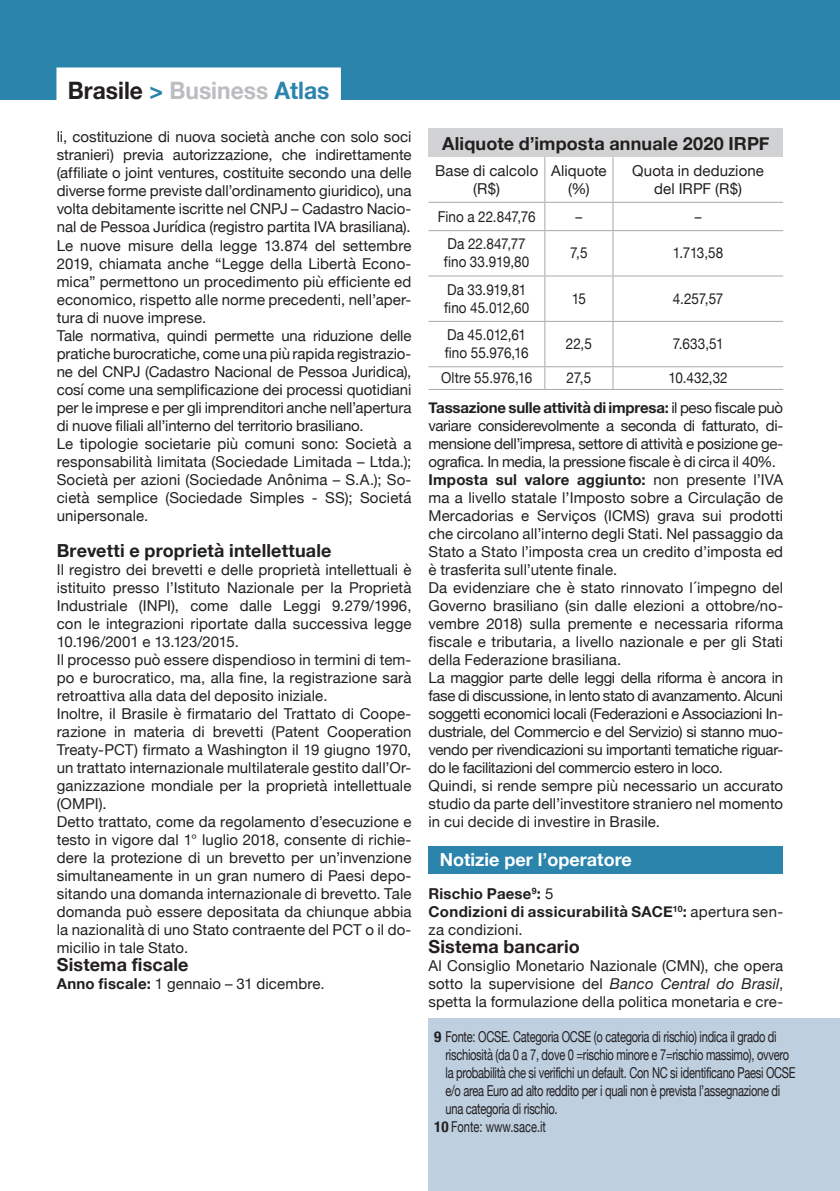
<style>
.page{position:relative;width:840px;height:1191px;background:#fff}
.page>*{position:absolute;margin:0;border:0;box-sizing:border-box;transform-origin:0 0}
.t1{font:700 24px "Helvetica Neue";color:#bcbdc0;scale:.95 1}
.t2{font:700 18px "Helvetica Neue";letter-spacing:.01em;color:#231f20}
.t3{font:700 18px "Helvetica Neue";color:#fff}
.t4{font:15px/18px "Helvetica Neue";color:#231f20;text-align:justify}
.t5{font:15px/18px "Helvetica Neue";letter-spacing:-.025em;color:#231f20;scale:.74 1}
.t6{font:15px "Helvetica Neue";color:#231f20;scale:.9 1}
.t7{font:700 15px/18px "Helvetica Neue";letter-spacing:.02em;color:#231f20}
.t8{font:15px "Helvetica Neue";color:#231f20;scale:.74 1}
.s1{color:#231f20}
.s2{color:#2a84ac}
.s3{font-weight:700}
.s4{font-weight:400}
.s5{font-style:italic}
.s6{font-weight:700;font-stretch:condensed}
</style>
<div class="page">
<div style="left:0;top:0;width:839px;height:99px;background:#2a84ac"></div>
<div style="left:428px;top:129px;width:354px;height:28px;background:#d1d2d4"></div>
<hr style="left:544px;top:157px;width:1px;height:45px;background:#a8a9ad">
<hr style="left:612px;top:157px;width:1px;height:45px;background:#a8a9ad">
<hr style="left:428px;top:202px;width:116px;height:1px;background:#a8a9ad">
<hr style="left:544px;top:202px;width:68px;height:1px;background:#a8a9ad">
<svg style="left:544px;top:203px;width:1px;height:27px"></svg>
<hr style="left:612px;top:202px;width:170px;height:1px;background:#a8a9ad">
<svg style="left:612px;top:203px;width:1px;height:27px"></svg>
<hr style="left:428px;top:230px;width:116px;height:1px;background:#a8a9ad">
<hr style="left:544px;top:230px;width:68px;height:1px;background:#a8a9ad">
<hr style="left:544px;top:231px;width:1px;height:44px;background:#a8a9ad">
<hr style="left:612px;top:230px;width:170px;height:1px;background:#a8a9ad">
<hr style="left:612px;top:231px;width:1px;height:44px;background:#a8a9ad">
<hr style="left:428px;top:275px;width:116px;height:1px;background:#a8a9ad">
<hr style="left:544px;top:275px;width:68px;height:1px;background:#a8a9ad">
<hr style="left:544px;top:276px;width:1px;height:45px;background:#a8a9ad">
<hr style="left:612px;top:275px;width:170px;height:1px;background:#a8a9ad">
<hr style="left:612px;top:276px;width:1px;height:45px;background:#a8a9ad">
<hr style="left:428px;top:321px;width:116px;height:1px;background:#a8a9ad">
<hr style="left:544px;top:321px;width:68px;height:1px;background:#a8a9ad">
<hr style="left:544px;top:322px;width:1px;height:44px;background:#a8a9ad">
<hr style="left:612px;top:321px;width:170px;height:1px;background:#a8a9ad">
<hr style="left:612px;top:322px;width:1px;height:44px;background:#a8a9ad">
<hr style="left:428px;top:366px;width:116px;height:1px;background:#a8a9ad">
<hr style="left:544px;top:366px;width:68px;height:1px;background:#a8a9ad">
<svg style="left:544px;top:367px;width:1px;height:22px"></svg>
<hr style="left:612px;top:366px;width:170px;height:1px;background:#a8a9ad">
<svg style="left:612px;top:367px;width:1px;height:22px"></svg>
<hr style="left:428px;top:389px;width:116px;height:1px;background:#a8a9ad">
<hr style="left:544px;top:389px;width:68px;height:1px;background:#a8a9ad">
<hr style="left:612px;top:389px;width:170px;height:1px;background:#a8a9ad">
<div style="left:428px;top:846px;width:354px;height:28px;background:#2a84ac"></div>
<div style="left:56px;top:67px;width:285px;height:36px;background:#fff"></div>
<div style="left:428px;top:1018px;width:411px;height:173px;background:#becfe0"></div>
<p class="t1" style="left:68px;top:72px;width:277px"><span class="s1">Brasile</span> <span class="s2">&gt;</span> Business <span class="s2">Atlas</span></p>
<p class="t4" style="left:57px;top:129px;width:356px">li, costituzione di nuova società anche con solo soci stranieri) previa autorizzazione, che indirettamente (affiliate o joint ventures, costituite secondo una delle diverse forme previste dall’ordinamento giuridico), una volta debitamente iscritte nel CNPJ – Cadastro Nacio&shy;nal de Pessoa Jurídica (registro partita IVA brasiliana).</p>
<p class="t4" style="left:57px;top:237px;width:356px">Le nuove misure della legge 13.874 del settembre 2019, chiamata anche “Legge della Libertà Econo&shy;mica” permettono un procedimento più efficiente ed economico, rispetto alle norme precedenti, nell’aper&shy;tura di nuove imprese.</p>
<p class="t4" style="left:57px;top:327px;width:356px">Tale normativa, quindi permette una riduzione delle pratiche burocratiche, come una più rapida registrazio&shy;ne del CNPJ (Cadastro Nacional de Pessoa Juridica), cosí come una semplificazione dei processi quotidiani per le imprese e per gli imprenditori anche nell’apertura di nuove filiali all’interno del territorio brasiliano.</p>
<p class="t4" style="left:57px;top:435px;width:356px">Le tipologie societarie più comuni sono: Società a responsabilità limitata (Sociedade Limitada – Ltda.); Società per azioni (Sociedade Anônima – S.A.); So&shy;cietà semplice (Sociedade Simples - SS); Societá unipersonale.</p>
<p class="t2" style="left:57px;top:536px;width:276px">Brevetti e proprietà intellettuale</p>
<p class="t4" style="left:57px;top:561px;width:356px">Il registro dei brevetti e delle proprietà intellettuali è istituito presso l’Istituto Nazionale per la Proprietà Industriale (INPI), come dalle Leggi 9.279/1996, con le integrazioni riportate dalla successiva legge 10.196/2001 e 13.123/2015.</p>
<p class="t4" style="left:57px;top:651px;width:356px">Il processo può essere dispendioso in termini di tem&shy;po e burocratico, ma, alla fine, la registrazione sarà retroattiva alla data del deposito iniziale.</p>
<p class="t4" style="left:57px;top:705px;width:356px">Inoltre, il Brasile è firmatario del Trattato di Coope&shy;razione in materia di brevetti (Patent Cooperation Treaty-PCT) firmato a Washington il 19 giugno 1970, un trattato internazionale multilaterale gestito dall’Or&shy;ganizzazione mondiale per la proprietà intellettuale (OMPI).</p>
<p class="t4" style="left:57px;top:813px;width:356px">Detto trattato, come da regolamento d’esecuzione e testo in vigore dal 1° luglio 2018, consente di richie&shy;dere la protezione di un brevetto per un’invenzione simultaneamente in un gran numero di Paesi depo&shy;sitando una domanda internazionale di brevetto. Tale domanda può essere depositata da chiunque abbia la nazionalità di uno Stato contraente del PCT o il do&shy;micilio in tale Stato.</p>
<p class="t2" style="left:57px;top:950px;width:133px">Sistema fiscale</p>
<p class="t4" style="left:57px;top:975px;width:269px"><span class="s3">Anno fiscale:</span> 1 gennaio – 31 dicembre.</p>
<p class="t2" style="left:442px;top:129px;width:329px">Aliquote d’imposta annuale 2020 IRPF</p>
<p class="t4" style="left:435px;top:162px;width:105px">Base di calcolo</p>
<p class="t4" style="left:473px;top:180px;width:28px">(R$)</p>
<p class="t4" style="left:632px;top:162px;width:133px">Quota in deduzione</p>
<p class="t4" style="left:654px;top:180px;width:89px">del IRPF (R$)</p>
<p class="t4" style="left:551px;top:162px;width:57px">Aliquote</p>
<p class="t4" style="left:567px;top:180px;width:23px">(%)</p>
<p class="t6" style="left:437px;top:205px;width:110px">Fino a 22.847,76</p>
<p class="t6" style="left:575px;top:205px;width:9px">–</p>
<p class="t6" style="left:694px;top:205px;width:9px">–</p>
<p class="t6" style="left:447px;top:233px;width:88px">Da 22.847,77</p>
<p class="t6" style="left:443px;top:251px;width:96px">fino 33.919,80</p>
<p class="t6" style="left:570px;top:242px;width:21px">7,5</p>
<p class="t6" style="left:672px;top:242px;width:58px">1.713,58</p>
<p class="t6" style="left:447px;top:279px;width:90px">Da 33.919,81</p>
<p class="t6" style="left:444px;top:297px;width:96px">fino 45.012,60</p>
<p class="t6" style="left:447px;top:324px;width:89px">Da 45.012,61</p>
<p class="t6" style="left:444px;top:342px;width:95px">fino 55.976,16</p>
<p class="t6" style="left:571px;top:288px;width:17px">15</p>
<p class="t6" style="left:672px;top:288px;width:58px">4.257,57</p>
<p class="t6" style="left:565px;top:333px;width:30px">22,5</p>
<p class="t6" style="left:672px;top:333px;width:58px">7.633,51</p>
<p class="t6" style="left:441px;top:367px;width:103px">Oltre 55.976,16</p>
<p class="t6" style="left:566px;top:367px;width:29px">27,5</p>
<p class="t6" style="left:668px;top:367px;width:67px">10.432,32</p>
<p class="t4" style="left:428px;top:399px;width:356px"><span class="s3">Tassazione sulle attività di impresa:</span> il peso fiscale può variare considerevolmente a seconda di fatturato, di&shy;mensione dell’impresa, settore di attività e posizione ge&shy;ografica. In media, la pressione fiscale è di circa il 40%.</p>
<p class="t4" style="left:428px;top:471px;width:356px"><span class="s3">Imposta sul valore aggiunto:</span> non presente l’IVA ma a livello statale l’Imposto sobre a Circulação de Mercadorias e Serviços (ICMS) grava sui prodotti che circolano all’interno degli Stati. Nel passaggio da Stato a Stato l’imposta crea un credito d’imposta ed è trasferita sull’utente finale.</p>
<p class="t4" style="left:428px;top:579px;width:356px">Da evidenziare che è stato rinnovato l´impegno del Governo brasiliano (sin dalle elezioni a ottobre/no&shy;vembre 2018) sulla premente e necessaria riforma fiscale e tributaria, a livello nazionale e per gli Stati della Federazione brasiliana.</p>
<p class="t4" style="left:428px;top:669px;width:356px">La maggior parte delle leggi della riforma è ancora in fase di discussione, in lento stato di avanzamento. Alcuni soggetti economici locali (Federazioni e Associazioni In&shy;dustriale, del Commercio e del Servizio) si stanno muo&shy;vendo per rivendicazioni su importanti tematiche riguar&shy;do le facilitazioni del commercio estero in loco.</p>
<p class="t4" style="left:428px;top:777px;width:356px">Quindi, si rende sempre più necessario un accurato studio da parte dell’investitore straniero nel momento in cui decide di investire in Brasile.</p>
<p class="t3" style="left:439px;top:845px;width:193px">Notizie per l’operatore</p>
<p class="t7" style="left:428px;top:885px;width:126px">Rischio Paese<sup>9</sup>: <span class="s4">5</span></p>
<p class="t7" style="left:428px;top:903px;width:356px">Condizioni di assicurabilità SACE<sup>10</sup>: <span class="s4">apertura sen&shy;za condizioni.</span></p>
<p class="t2" style="left:428px;top:932px;width:153px">Sistema bancario</p>
<p class="t4" style="left:428px;top:957px;width:356px">Al Consiglio Monetario Nazionale (CMN), che opera sotto la supervisione del <span class="s5">Banco Central do Brasil</span>, spetta la formulazione della politica monetaria e cre-</p>
<p class="t5" style="left:445px;top:1028px;width:474px;text-indent:-11px"><span class="s6">9</span> Fonte: OCSE. Categoria OCSE (o categoria di rischio) indica il grado di rischiosità (da 0 a 7, dove 0 =rischio minore e 7=rischio massimo), ovvero la probabilità che si verifichi un default. Con NC si identificano Paesi OCSE e/o area Euro ad alto reddito per i quali non è prevista l’assegnazione di una categoria di rischio.</p>
<p class="t8" style="left:434px;top:1116px;width:153px"><span class="s6">10</span> Fonte: www.sace.it</p>
</div>
